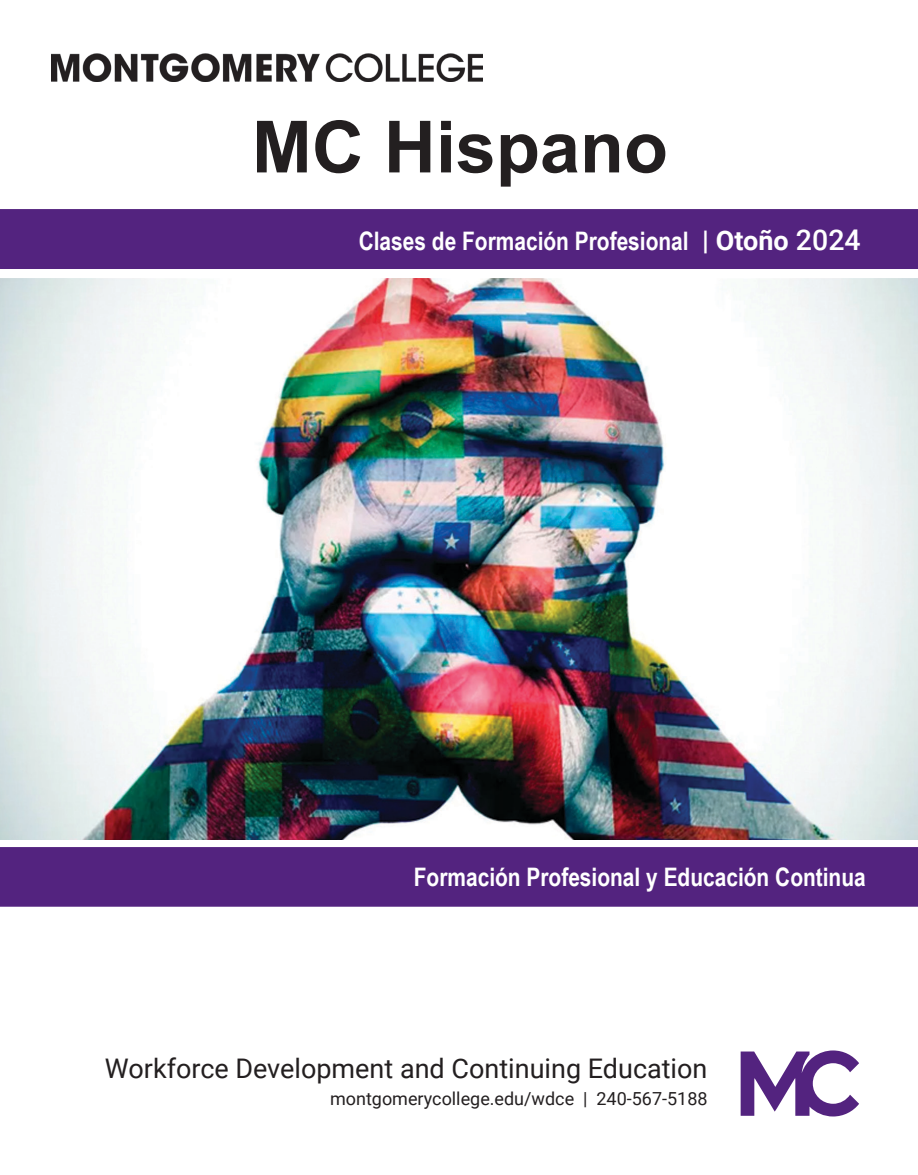
<style>
.page{position:relative;width:918px;height:1175px;background:#fff}
.page>*{position:absolute;margin:0;border:0;box-sizing:border-box;transform-origin:0 0}
.t1{font:700 72px "Arial";color:#231f20}
.t2{font:27px "Roboto";color:#231f20}
.t3{font:700 25.5px "Arial Narrow";color:#fff}
.t4{font:18px "Roboto";color:#231f20}
.s1{font-family:"Roboto";font-size:27px}
.s2{font-family:"Roboto";font-weight:500;font-size:28.5px}
</style>
<div class="page">
<div style="left:0;top:846px;width:918px;height:60px;background:#53237f"></div>
<div style="left:0;top:209px;width:918px;height:60px;background:#53237f"></div>
<img style="left:52px;top:53px;width:430px;height:28px">
<div style="left:0;top:839px;width:918px;height:8px;background:#fff"></div>
<img style="left:0;top:278px;width:918px;height:561px">
<svg style="left:741px;top:1050px;width:118px;height:66px"></svg>
<h1 class="t1" style="left:252px;top:99px;width:418px">MC Hispano</h1>
<h2 class="t3" style="left:359px;top:222px;width:504px">Clases de Formación Profesional <span class="s1">| Otoño</span> <span class="s2">2024</span></h2>
<h3 class="t3" style="left:414px;top:857px;width:454px">Formación Profesional y Educación Continua</h3>
<p class="t2" style="left:105px;top:1050px;width:604px">Workforce Development and Continuing Education</p>
<p class="t4" style="left:330px;top:1086px;width:379px">montgomerycollege.edu/wdce | 240-567-5188</p>
</div>
